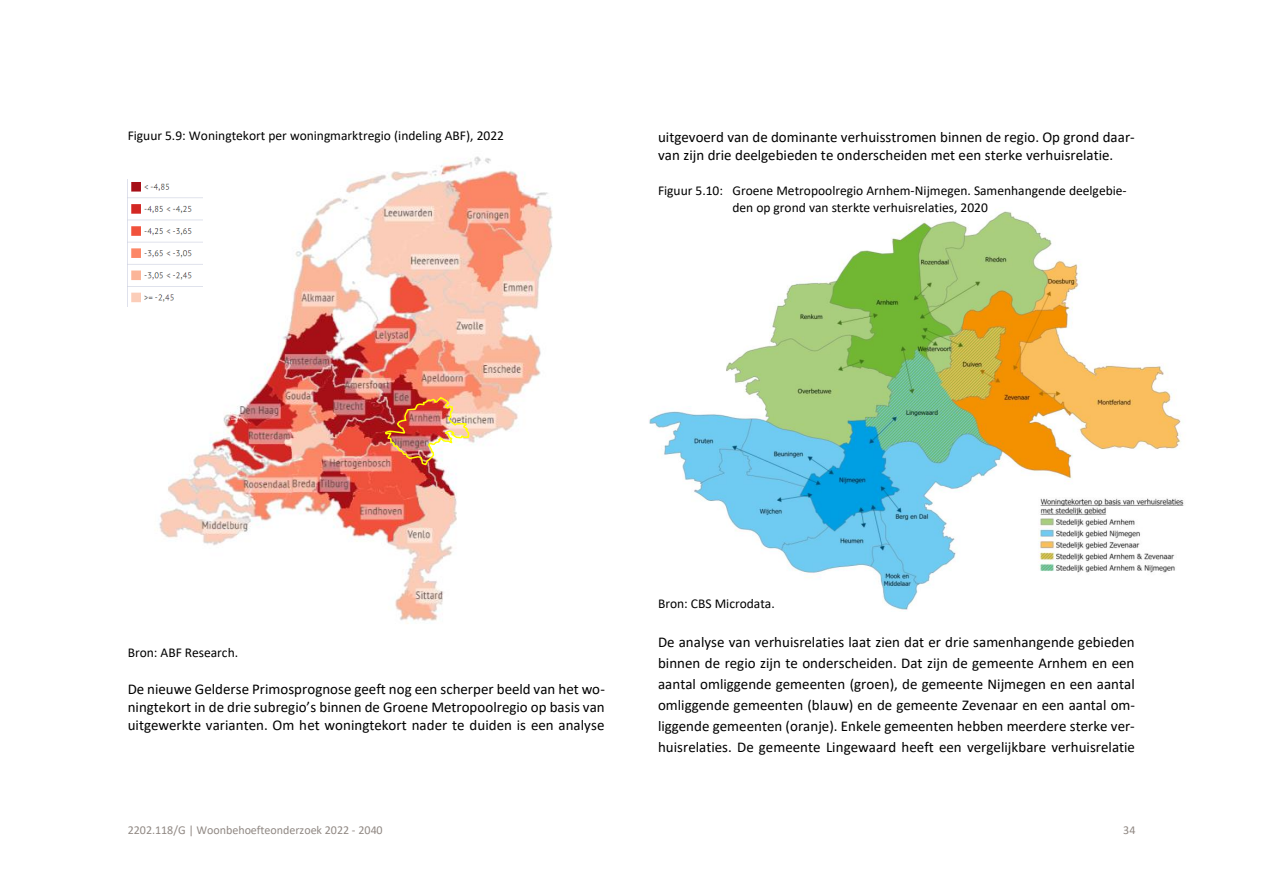
<style>
.page{position:relative;width:1263px;height:893px;background:#fff}
.page>*{position:absolute;margin:0;border:0;box-sizing:border-box;transform-origin:0 0}
.t1{font:15px/21px "Calibri";color:#000;text-align:justify}
.t2{font:13.5px/16.5px "Calibri";color:#000}
.t3{font:12px "Calibri";letter-spacing:-.005em;color:#908883}
</style>
<div class="page">
<img style="left:649px;top:211px;width:535px;height:401px">
<img style="left:159px;top:156px;width:394px;height:468px">
<img style="left:128px;top:180px;width:74px;height:127px">
<img style="left:384px;top:396px;width:86px;height:70px">
<p class="t2" style="left:128px;top:127px;width:378px">Figuur 5.9: Woningtekort per woningmarktregio (indeling ABF), 2022</p>
<p class="t1" style="left:658px;top:127px;width:478px;line-height:18.3px">uitgevoerd van de dominante verhuisstromen binnen de regio. Op grond daar&shy;van zijn drie deelgebieden te onderscheiden met een sterke verhuisrelatie.</p>
<p class="t2" style="left:733px;top:182px;width:395px;text-indent:-75px">Figuur 5.10: Groene Metropoolregio Arnhem-Nijmegen. Samenhangende deelgebie&shy;den op grond van sterkte verhuisrelaties, 2020</p>
<p class="t2" style="left:128px;top:644px;width:112px">Bron: ABF Research.</p>
<p class="t1" style="left:128px;top:679px;width:479px;line-height:18.3px">De nieuwe Gelderse Primosprognose geeft nog een scherper beeld van het wo&shy;ningtekort in de drie subregio’s binnen de Groene Metropoolregio op basis van uitgewerkte varianten. Om het woningtekort nader te duiden is een analyse</p>
<p class="t2" style="left:658px;top:594px;width:118px">Bron: CBS Microdata.</p>
<p class="t1" style="left:658px;top:631px;width:478px">De analyse van verhuisrelaties laat zien dat er drie samenhangende gebieden binnen de regio zijn te onderscheiden. Dat zijn de gemeente Arnhem en een aantal omliggende gemeenten (groen), de gemeente Nijmegen en een aantal omliggende gemeenten (blauw) en de gemeente Zevenaar en een aantal om&shy;liggende gemeenten (oranje). Enkele gemeenten hebben meerdere sterke ver&shy;huisrelaties. De gemeente Lingewaard heeft een vergelijkbare verhuisrelatie</p>
<p class="t3" style="left:128px;top:822px;width:257px">2202.118/G | Woonbehoefteonderzoek 2022 - 2040</p>
<p class="t3" style="left:1123px;top:822px;width:14px">34</p>
</div>
